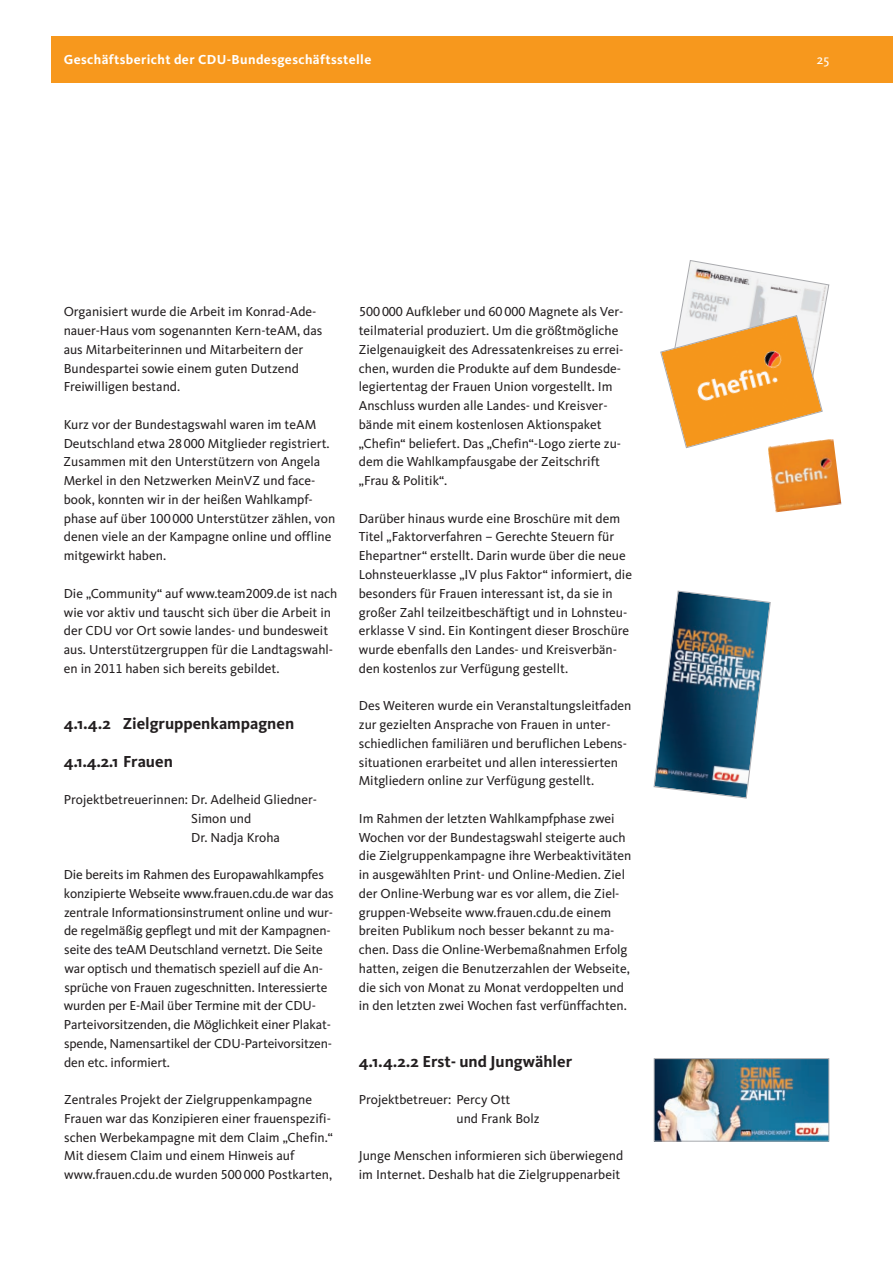
<style>
.page{position:relative;width:893px;height:1263px;background:#fff}
.page>*{position:absolute;margin:0;border:0;box-sizing:border-box;transform-origin:0 0}
.t1{font:700 16.5px "CDU Kievit";color:#231f20}
.t2{font:13.5px/18.8px "CDU Kievit Tab";color:#231f20}
.t3{font:700 13.5px "CDU Kievit";letter-spacing:.03em;color:#fff}
.t4{font:13.5px "CDU Kievit";color:#fff}
</style>
<div class="page">
<div style="left:51px;top:36px;width:842px;height:47px;background:#f7981d"></div>
<img style="left:656px;top:1060px;width:171px;height:79px">
<div style="left:654px;top:1058px;width:175px;height:83px;border:1px solid #a8a9ad"></div>
<img style="left:768px;top:439px;width:73px;height:73px">
<svg style="left:660px;top:260px;width:170px;height:189px"></svg>
<img style="left:653px;top:590px;width:118px;height:209px">
<p class="t3" style="left:64px;top:55px;width:309px">Geschäftsbericht der CDU-Bundesgeschäftsstelle</p>
<p class="t4" style="left:817px;top:55px;width:14px">25</p>
<p class="t2" style="left:64px;top:304px;width:260px">Organisiert wurde die Arbeit im Konrad-Ad e - n auer-Haus vom sogenannten Kern-teAM, das aus Mitarbeiterinnen und Mit ar beitern der Bundespartei sowie einem guten Dutzend Freiwilligen bestand.</p>
<p class="t2" style="left:64px;top:416px;width:273px">Kurz vor der Bundestagswahl waren im teAM Deutschland etwa 28 000 Mitglieder registriert.<br>Zusammen mit den Unterstützern von Angela Merkel in den Netzwerken MeinVZ und face&shy;book, konnten wir in der heißen Wahl kampf - phase auf über 100 000 Unterstützer zählen, von denen viele an der Kampagne online und offline mitgewirkt haben.</p>
<p class="t2" style="left:64px;top:585px;width:275px">Die „Community“ auf www.team2009.de ist nach wie vor aktiv und tauscht sich über die Arbeit in der CDU vor Ort sowie landes- und bundesweit aus. Unterstützergruppen für die Land tags wahl - en in 2011 haben sich bereits gebildet.</p>
<p class="t1" style="left:64px;top:718px;width:232px">4.1.4.2 Zielgruppenkampagnen</p>
<p class="t1" style="left:64px;top:755px;width:111px">4.1.4.2.1 Frauen</p>
<p class="t2" style="left:191px;top:791px;width:127px;text-indent:-128px">Projektbetreuerinnen: Dr. Adelheid Gliedner-<br>Simon und<br>Dr. Nadja Kroha</p>
<p class="t2" style="left:64px;top:866px;width:271px">Die bereits im Rahmen des Europawahlkampfes konzipierte Webseite www.frauen.cdu.de war das zentrale Informationsinstrument online und wur&shy;de regelmäßig gepflegt und mit der Kampag nen - seite des teAM Deutschland vernetzt. Die Seite war optisch und thematisch speziell auf die An - sprüche von Frauen zugeschnitten. Interessierte wurden per E-Mail über Termine mit der CDU-Parteivorsitzenden, die Möglichkeit einer Plakat - spende, Namensartikel der CDU-Partei vor sitzen - d en etc. informiert.</p>
<p class="t2" style="left:64px;top:1091px;width:270px">Zentrales Projekt der Zielgruppenkampagne Frauen war das Konzipieren einer frauenspezifi&shy;schen Werbekampagne mit dem Claim „Chefin.“ Mit diesem Claim und einem Hinweis auf www.frauen.cdu.de wurden 500 000 Postkarten,</p>
<p class="t2" style="left:359px;top:304px;width:266px">500 000 Aufkleber und 60 000 Magnete als Ver - teilmaterial produziert. Um die größtmögliche Zielgenauigkeit des Adressatenkreises zu errei&shy;chen, wurden die Produkte auf dem Bundes de - legiertentag der Frauen Union vorgestellt. Im Anschluss wurden alle Landes- und Kreis ver - bände mit einem kostenlosen Aktionspaket „Chefin“ beliefert. Das „Chefin“-Logo zierte zu&shy;dem die Wahlkampfausgabe der Zeitschrift „Frau &amp; Politik“.</p>
<p class="t2" style="left:359px;top:510px;width:275px">Darüber hinaus wurde eine Broschüre mit dem Titel „Faktorverfahren – Gerechte Steuern für Ehe partner“ erstellt. Darin wurde über die neue Lohnsteuerklasse „IV plus Faktor“ informiert, die besonders für Frauen interessant ist, da sie in großer Zahl teilzeitbeschäftigt und in Lohn steu - er klasse V sind. Ein Kontingent dieser Broschüre wurde ebenfalls den Landes- und Kreisver bän - den kostenlos zur Verfügung gestellt.</p>
<p class="t2" style="left:359px;top:698px;width:274px">Des Weiteren wurde ein Veranstaltungsleitfaden zur gezielten Ansprache von Frauen in unter&shy;schiedlichen familiären und beruflichen Lebens - situationen erarbeitet und allen interessierten Mitgliedern online zur Verfügung gestellt.</p>
<p class="t2" style="left:359px;top:810px;width:274px">Im Rahmen der letzten Wahlkampfphase zwei Wochen vor der Bundestagswahl steigerte auch die Zielgruppenkampagne ihre Werbeaktivitäten in ausgewählten Print- und Online-Medien. Ziel der Online-Werbung war es vor allem, die Ziel - gruppen-Webseite www.frauen.cdu.de einem breiten Publikum noch besser bekannt zu ma&shy;chen. Dass die Online-Werbemaßnahmen Erfolg hatten, zeigen die Benutzerzahlen der Webseite, die sich von Monat zu Monat verdoppelten und in den letzten zwei Wochen fast verfünffachten.</p>
<p class="t1" style="left:359px;top:1055px;width:215px">4.1.4.2.2 Erst- und Jungwähler</p>
<p class="t2" style="left:456px;top:1091px;width:85px;text-indent:-98px">Projektbetreuer: Percy Ott<br>und Frank Bolz</p>
<p class="t2" style="left:359px;top:1148px;width:266px">Junge Menschen informieren sich überwiegend im Internet. Deshalb hat die Zielgruppenarbeit</p>
</div>
